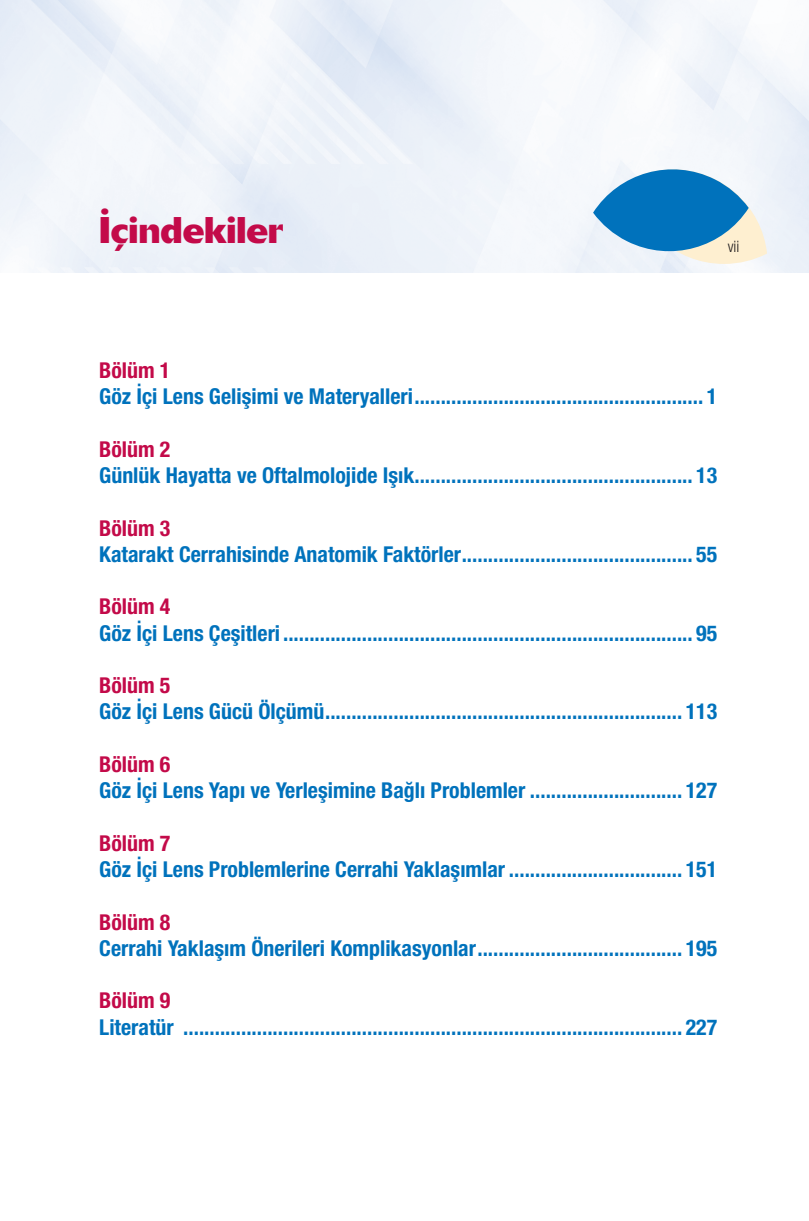
<style>
.page{position:relative;width:809px;height:1221px;background:#fff}
.page>*{position:absolute;margin:0;border:0;box-sizing:border-box;transform-origin:0 0}
.t1{font:700 36.75px "Delta";color:#c30a49}
.t2{font:700 21.88px "Helvetica 77 Cn";color:#0072bc}
.t3{font:700 21.88px "Helvetica 77 Cn";color:#c30a49}
.t4{font:15.75px "Helvetica 47 Lt Cn";color:#231f20}
</style>
<div class="page">
<svg style="left:593px;top:158px;width:174px;height:106px"></svg>
<h1 class="t1" style="left:99px;top:207px;width:185px">İçindekiler</h1>
<p class="t4" style="left:727px;top:237px;width:13px">vii</p>
<p class="t3" style="left:99px;top:357px;width:73px">Bölüm 1</p>
<p class="t2" style="left:99px;top:383px;width:619px">Göz İçi Lens Gelişimi ve Materyalleri....................................................... 1</p>
<p class="t3" style="left:99px;top:435px;width:73px">Bölüm 2</p>
<p class="t2" style="left:99px;top:462px;width:619px">Günlük Hayatta ve Oftalmolojide Işık..................................................... 13</p>
<p class="t3" style="left:99px;top:514px;width:73px">Bölüm 3</p>
<p class="t2" style="left:99px;top:540px;width:619px">Katarakt Cerrahisinde Anatomik Faktörler............................................ 55</p>
<p class="t3" style="left:99px;top:593px;width:73px">Bölüm 4</p>
<p class="t2" style="left:99px;top:619px;width:619px">Göz İçi Lens Çeşitleri .............................................................................. 95</p>
<p class="t3" style="left:99px;top:672px;width:73px">Bölüm 5</p>
<p class="t2" style="left:99px;top:698px;width:619px">Göz İçi Lens Gücü Ölçümü.................................................................... 113</p>
<p class="t3" style="left:99px;top:750px;width:73px">Bölüm 6</p>
<p class="t2" style="left:99px;top:777px;width:619px">Göz İçi Lens Yapı ve Yerleşimine Bağlı Problemler ............................. 127</p>
<p class="t3" style="left:99px;top:829px;width:73px">Bölüm 7</p>
<p class="t2" style="left:99px;top:855px;width:619px">Göz İçi Lens Problemlerine Cerrahi Yaklaşımlar ................................. 151</p>
<p class="t3" style="left:99px;top:908px;width:73px">Bölüm 8</p>
<p class="t2" style="left:99px;top:934px;width:619px">Cerrahi Yaklaşım Önerileri Komplikasyonlar....................................... 195</p>
<p class="t3" style="left:99px;top:987px;width:73px">Bölüm 9</p>
<p class="t2" style="left:99px;top:1013px;width:619px">Literatür ............................................................................................... 227</p>
</div>
